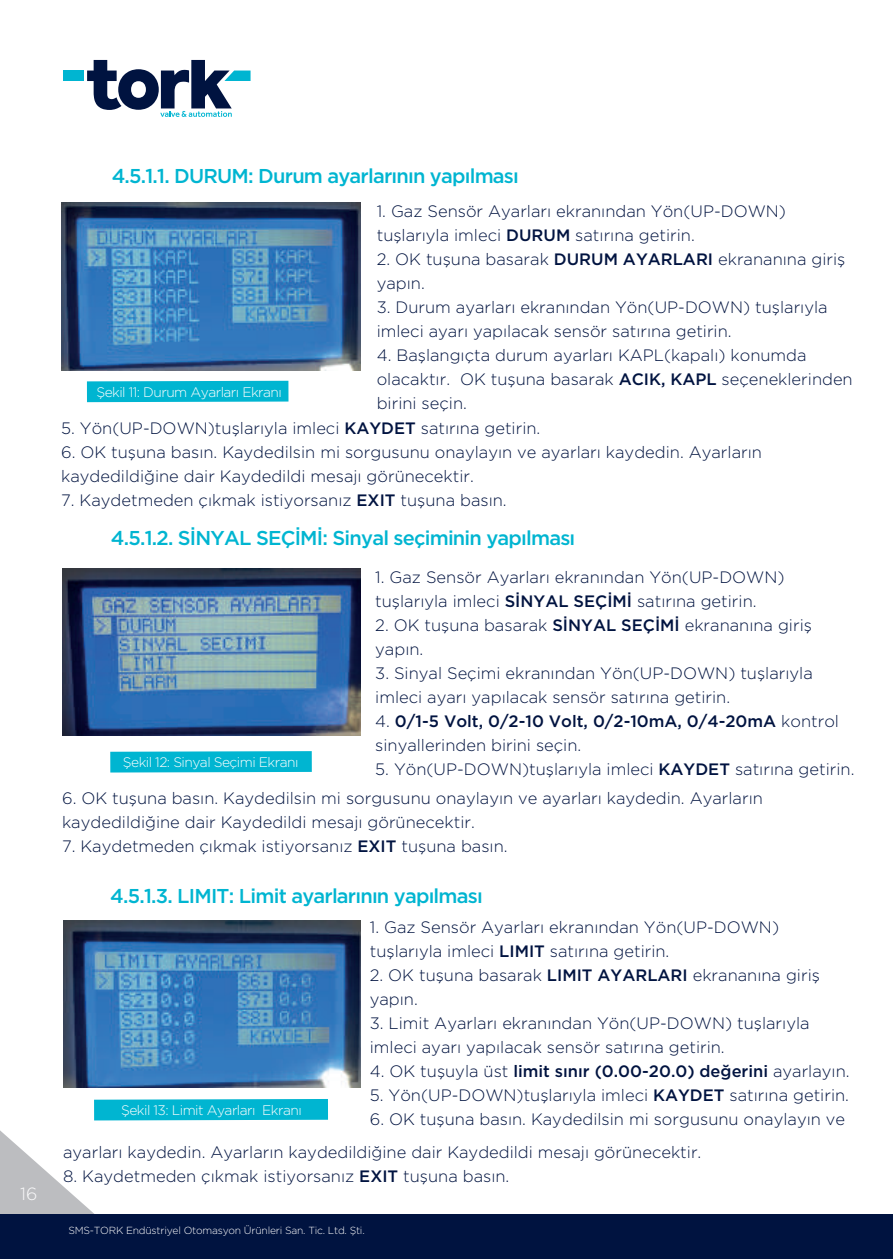
<style>
.page{position:relative;width:893px;height:1259px;background:#fff}
.page>*{position:absolute;margin:0;border:0;box-sizing:border-box;transform-origin:0 0}
.t1{font:500 20.1px "Gotham HTF";letter-spacing:-.04em;color:#00b5d1}
.t2{font:300 17.7px "Gotham HTF";color:#fbfbfc}
.t3{font:300 16.5px/24px "Gotham HTF";color:#001340}
.t4{font:500 16.5px/24px "Gotham HTF";color:#001340}
.t5{font:300 13.8px "Gotham HTF";letter-spacing:-.04em;color:#fff}
.t6{font:300 10.2px "Gotham HTF";letter-spacing:-.02em;color:#fff}
.s1{font-weight:500}
.s2{font-weight:300}
</style>
<div class="page">
<svg style="left:0;top:1130px;width:94px;height:84px"></svg>
<div style="left:0;top:1214px;width:893px;height:45px;background:#001340"></div>
<svg style="left:87px;top:60px;width:164px;height:57px"></svg>
<div style="left:63px;top:71px;width:21px;height:10px;background:#00b5d1"></div>
<div style="left:110px;top:751px;width:202px;height:21px;background:#00b5d1"></div>
<div style="left:94px;top:1099px;width:234px;height:21px;background:#00b5d1"></div>
<img style="left:62px;top:568px;width:298px;height:167px">
<div style="left:87px;top:381px;width:201px;height:21px;background:#00b5d1"></div>
<img style="left:61px;top:203px;width:299px;height:167px">
<img style="left:63px;top:920px;width:297px;height:167px">
<p class="t2" style="left:20px;top:1183px;width:19px">16</p>
<p class="t1" style="left:112px;top:165px;width:409px">4.5.1.1. DURUM: Durum ayarlarının yapılması</p>
<p class="t3" style="left:377px;top:198px;width:411px">1. Gaz Sensör Ayarları ekranından Yön(UP-DOWN) tuşlarıyla imleci <span class="s1">DURUM</span> satırına getirin.</p>
<p class="t3" style="left:377px;top:246px;width:470px">2. OK tuşuna basarak <span class="s1">DURUM AYARLARI</span> ekrananına giriş yapın.</p>
<p class="t3" style="left:377px;top:294px;width:452px">3. Durum ayarları ekranından Yön(UP-DOWN) tuşlarıyla imleci ayarı yapılacak sensör satırına getirin.</p>
<p class="t3" style="left:377px;top:343px;width:477px">4. Başlangıçta durum ayarları KAPL(kapalı) konumda olacaktır. OK tuşuna basarak <span class="s1">ACIK, KAPL</span> seçeneklerinden birini seçin.</p>
<p class="t3" style="left:61px;top:416px;width:481px">5. Yön(UP-DOWN)tuşlarıyla imleci <span class="s1">KAYDET</span> satırına getirin.</p>
<p class="t3" style="left:61px;top:440px;width:702px">6. OK tuşuna basın. Kaydedilsin mi sorgusunu onaylayın ve ayarları kaydedin. Ayarların kaydedildiğine dair Kaydedildi mesajı görünecektir.</p>
<p class="t3" style="left:61px;top:488px;width:447px">7. Kaydetmeden çıkmak istiyorsanız <span class="s1">EXIT</span> tuşuna basın.</p>
<p class="t5" style="left:96px;top:384px;width:187px">Şekil 11: Durum Ayarları Ekranı</p>
<p class="t1" style="left:111px;top:526px;width:466px">4.5.1.2. SİNYAL SEÇİMİ: Sinyal seçiminin yapılması</p>
<p class="t5" style="left:123px;top:754px;width:177px">Şekil 12: Sinyal Seçimi Ekranı</p>
<p class="t3" style="left:375px;top:564px;width:411px">1. Gaz Sensör Ayarları ekranından Yön(UP-DOWN) tuşlarıyla imleci <span class="s1">SİNYAL SEÇİMİ</span> satırına getirin.</p>
<p class="t3" style="left:375px;top:612px;width:438px">2. OK tuşuna basarak <span class="s1">SİNYAL SEÇİMİ</span> ekrananına giriş yapın.</p>
<p class="t3" style="left:375px;top:660px;width:439px">3. Sinyal Seçimi ekranından Yön(UP-DOWN) tuşlarıyla imleci ayarı yapılacak sensör satırına getirin.</p>
<p class="t4" style="left:375px;top:708px;width:465px"><span class="s2">4.</span> 0/1-5 Volt, 0/2-10 Volt, 0/2-10mA, 0/4-20mA <span class="s2">kontrol sinyallerinden birini seçin.</span></p>
<p class="t3" style="left:375px;top:756px;width:481px">5. Yön(UP-DOWN)tuşlarıyla imleci <span class="s1">KAYDET</span> satırına getirin.</p>
<p class="t3" style="left:62px;top:786px;width:702px">6. OK tuşuna basın. Kaydedilsin mi sorgusunu onaylayın ve ayarları kaydedin. Ayarların kaydedildiğine dair Kaydedildi mesajı görünecektir.</p>
<p class="t3" style="left:62px;top:834px;width:447px">7. Kaydetmeden çıkmak istiyorsanız <span class="s1">EXIT</span> tuşuna basın.</p>
<p class="t1" style="left:110px;top:885px;width:374px">4.5.1.3. LIMIT: Limit ayarlarının yapılması</p>
<p class="t3" style="left:370px;top:914px;width:411px">1. Gaz Sensör Ayarları ekranından Yön(UP-DOWN) tuşlarıyla imleci <span class="s1">LIMIT</span> satırına getirin.</p>
<p class="t3" style="left:370px;top:962px;width:452px">2. OK tuşuna basarak <span class="s1">LIMIT AYARLARI</span> ekrananına giriş yapın.</p>
<p class="t3" style="left:370px;top:1010px;width:441px">3. Limit Ayarları ekranından Yön(UP-DOWN) tuşlarıyla imleci ayarı yapılacak sensör satırına getirin.</p>
<p class="t4" style="left:370px;top:1058px;width:481px"><span class="s2">4. OK tuşuyla üst</span> limit sınır (0.00-20.0) değerini <span class="s2">ayarlayın.</span></p>
<p class="t3" style="left:370px;top:1082px;width:481px">5. Yön(UP-DOWN)tuşlarıyla imleci <span class="s1">KAYDET</span> satırına getirin.</p>
<p class="t3" style="left:63px;top:1102px;width:783px;line-height:33.3px;text-indent:307px">6. OK tuşuna basın. Kaydedilsin mi sorgusunu onaylayın ve ayarları kaydedin. Ayarların kaydedildiğine dair Kaydedildi mesajı görünecektir.</p>
<p class="t3" style="left:63px;top:1164px;width:448px">8. Kaydetmeden çıkmak istiyorsanız <span class="s1">EXIT</span> tuşuna basın.</p>
<p class="t5" style="left:121px;top:1102px;width:182px">Şekil 13: Limit Ayarları Ekranı</p>
<p class="t6" style="left:68px;top:1225px;width:298px">SMS-TORK Endüstriyel Otomasyon Ürünleri San. Tic. Ltd. Şti.</p>
</div>
